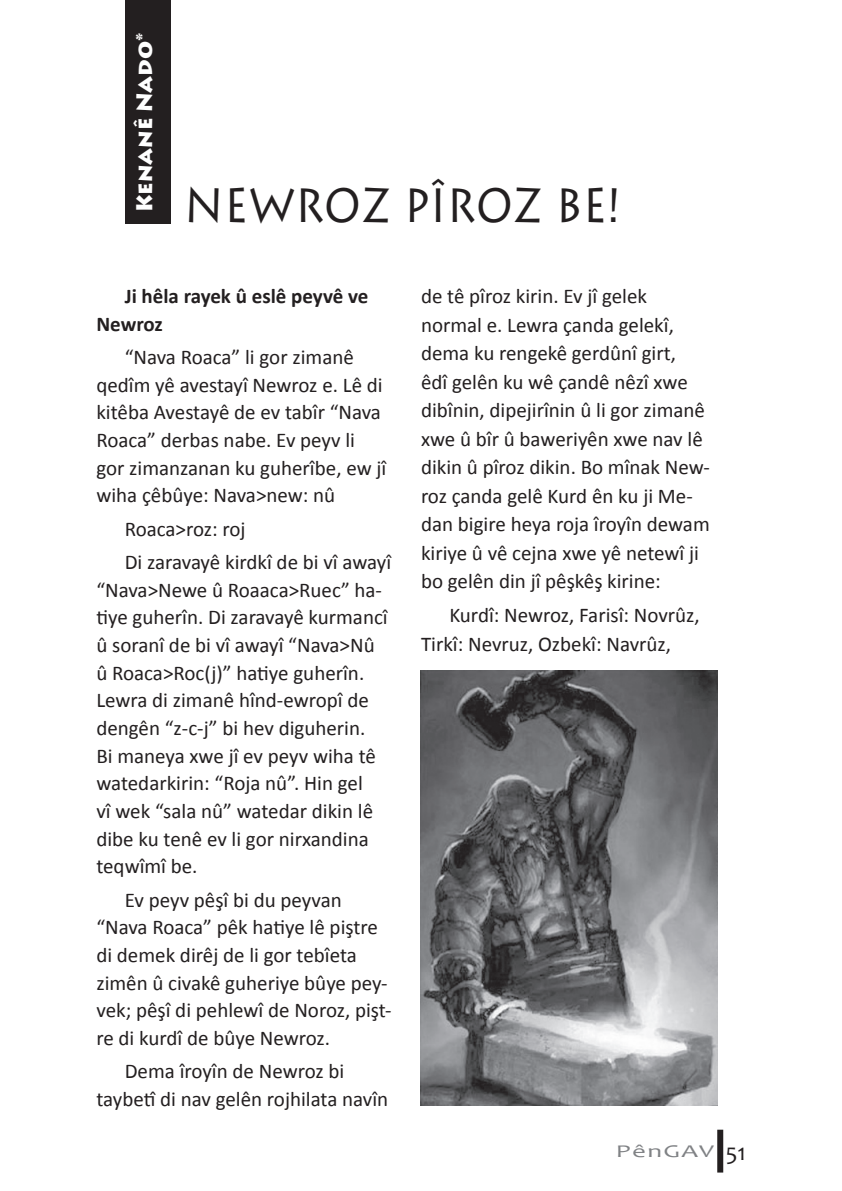
<style>
.page{position:relative;width:842px;height:1191px;background:#fff}
.page>*{position:absolute;margin:0;border:0;box-sizing:border-box;transform-origin:0 0}
.t1{font:48px "Lithos Pro";color:#231f20;scale:.9 1}
.t2{font:900 22px "Lithos Pro";color:#fff}
.t3{font:21px/27.6px "Calibri";color:#231f20}
.t4{font:700 21px/27.6px "Calibri";color:#231f20}
.t5{font:18px "Candara";letter-spacing:.05em;color:#808285;scale:1.5 1}
.s1{font-size:24px;color:#231f20}
</style>
<div class="page">
<div style="left:717px;top:1129px;width:6px;height:43px;background:#231f20"></div>
<div style="left:125px;top:0;width:45px;height:224px;background:#231f20"></div>
<img style="left:421px;top:670px;width:296px;height:436px">
<p class="t2" style="left:131px;top:212px;width:181px;rotate:-90deg">Kenanê Nado*</p>
<h1 class="t1" style="left:184px;top:178px;width:486px">NEWROZ PÎROZ BE!</h1>
<p class="t4" style="left:96px;top:282px;width:273px;text-indent:28px">Ji hêla rayek û eslê peyvê ve<br>Newroz</p>
<p class="t3" style="left:96px;top:343px;width:291px;text-indent:28px">“Nava Roaca” li gor zimanê qedîm yê avestayî Newroz e. Lê di kitêba Avestayê de ev tabîr “Nava<br>Roaca” derbas nabe. Ev peyv li gor zimanzanan ku guherîbe, ew jî wiha çêbûye: Nava&gt;new: nû</p>
<p class="t3" style="left:125px;top:512px;width:268px;line-height:33.4px">Roaca&gt;roz: roj<br>Di zaravayê kirdkî de bi vî awayî</p>
<p class="t3" style="left:96px;top:576px;width:293px">“Nava&gt;Newe û Roaaca&gt;Ruec” ha&shy;tiye guherîn. Di zaravayê kurmancî û soranî de bi vî awayî “Nava&gt;Nû û Roaca&gt;Roc(j)” hatiye guherîn.<br>Lewra di zimanê hînd-ewropî de dengên “z-c-j” bi hev diguherin.<br>Bi maneya xwe jî ev peyv wiha tê watedarkirin: “Roja nû”. Hin gel<br>vî wek “sala nû” watedar dikin lê dibe ku tenê ev li gor nirxandina teqwîmî be.</p>
<p class="t3" style="left:96px;top:886px;width:297px;text-indent:28px">Ev peyv pêşî bi du peyvan “Nava Roaca” pêk hatiye lê piştre di demek dirêj de li gor tebîeta zimên û civakê guheriye bûye pey&shy;vek; pêşî di pehlewî de Noroz, pişt&shy;re di kurdî de bûye Newroz.</p>
<p class="t3" style="left:96px;top:1057px;width:293px;text-indent:28px">Dema îroyîn de Newroz bi taybetî di nav gelên rojhilata navîn</p>
<p class="t3" style="left:421px;top:282px;width:290px;line-height:28.4px">de tê pîroz kirin. Ev jî gelek normal e. Lewra çanda gelekî, dema ku rengekê gerdûnî girt,<br>êdî gelên ku wê çandê nêzî xwe dibînin, dipejirînin û li gor zimanê xwe û bîr û baweriyên xwe nav lê dikin û pîroz dikin. Bo mînak New&shy;roz çanda gelê Kurd ên ku ji Me&shy;dan bigire heya roja îroyîn dewam kiriye û vê cejna xwe yê netewî ji bo gelên din jî pêşkêş kirine:</p>
<p class="t3" style="left:421px;top:601px;width:280px;line-height:28.4px;text-indent:28px">Kurdî: Newroz, Farisî: Novrûz,<br>Tirkî: Nevruz, Ozbekî: Navrûz,</p>
<p class="t5" style="left:616px;top:1139px;width:88px">PênGAV <span class="s1">51</span></p>
</div>
